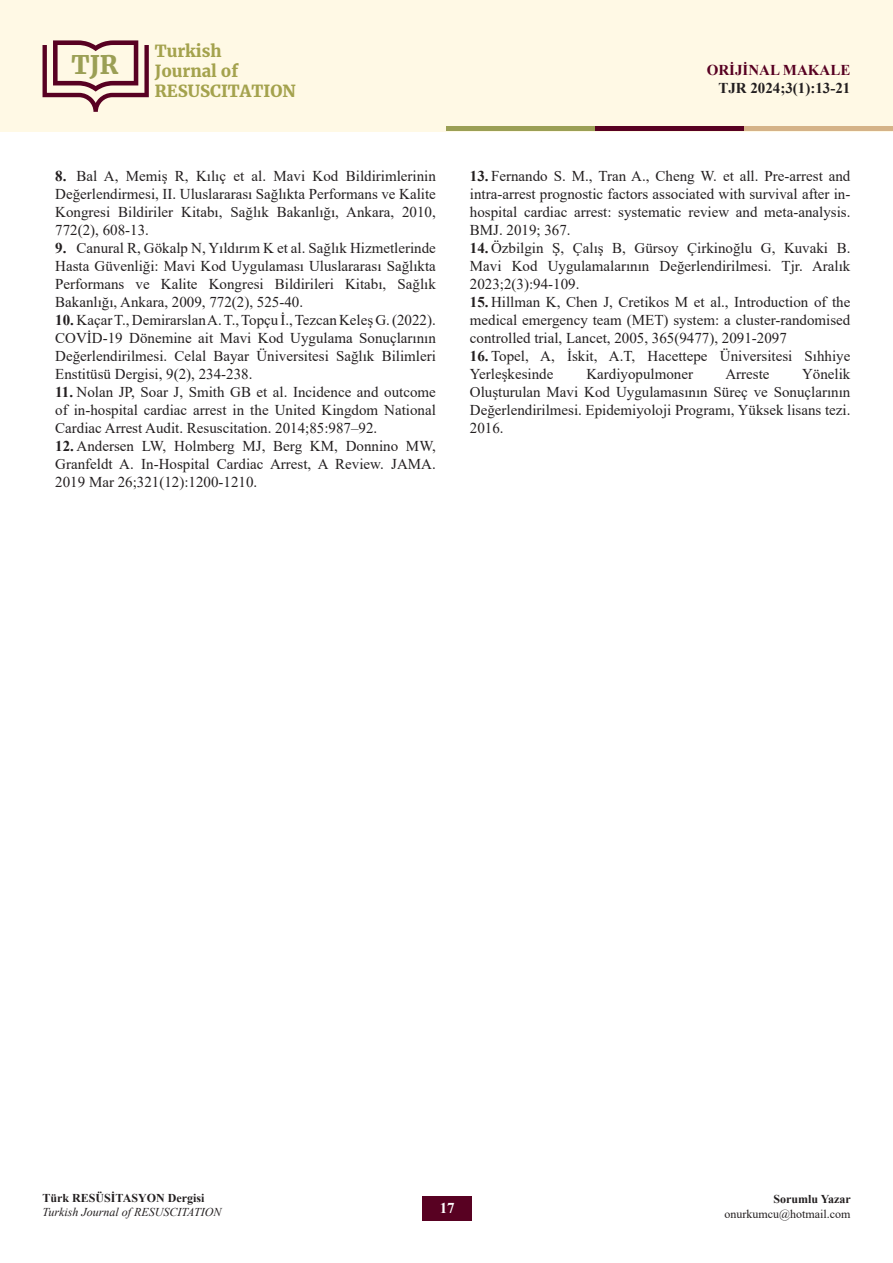
<style>
.page{position:relative;width:893px;height:1263px;background:#fff}
.page>*{position:absolute;margin:0;border:0;box-sizing:border-box;transform-origin:0 0}
.t1{font:900 25.35px "Merriweather";color:#9b9f55}
.t2{font:900 16.5px/19.8px "Merriweather";color:#a4a24d}
.t3{font:15px/18px "Times New Roman";color:#231f20;text-align:justify}
.t4{font:700 15px "Times New Roman";color:#231f20}
.t5{font:700 15px "Times New Roman";color:#580122}
.t6{font:700 15px "Times New Roman";color:#fff}
.t7{font:700 12px "Times New Roman";color:#231f20}
.t8{font:italic 12px "Times New Roman";color:#231f20}
.t9{font:12px "Times New Roman";color:#231f20}
.s1{font-weight:700}
</style>
<div class="page">
<div style="left:0;top:0;width:893px;height:131px;background:#fff9e5"></div>
<svg style="left:43px;top:40px;width:106px;height:72px"></svg>
<div style="left:446px;top:126px;width:149px;height:5px;background:#9b9f55"></div>
<div style="left:595px;top:126px;width:149px;height:5px;background:#580122"></div>
<div style="left:744px;top:126px;width:149px;height:5px;background:#d5b388"></div>
<div style="left:422px;top:1196px;width:50px;height:24px;background:#580122"></div>
<h1 class="t1" style="left:72px;top:47px;width:48px">TJR</h1>
<p class="t2" style="left:155px;top:41px;width:142px">Turkish<br>Journal of<br>RESUSCITATION</p>
<p class="t3" style="left:55px;top:166px;width:382px"><span class="s1">8.</span> Bal A, Memiş R, Kılıç et al. Mavi Kod Bildirimlerinin Değerlendirmesi, II. Uluslararası Sağlıkta Performans ve Kalite Kongresi Bildiriler Kitabı, Sağlık Bakanlığı, Ankara, 2010, 772(2), 608-13.</p>
<p class="t3" style="left:55px;top:238px;width:382px"><span class="s1">9.</span> Canural R, Gökalp N, Yıldırım K et al. Sağlık Hizmetlerinde Hasta Güvenliği: Mavi Kod Uygulaması Uluslararası Sağlıkta Performans ve Kalite Kongresi Bildirileri Kitabı, Sağlık Bakanlığı, Ankara, 2009, 772(2), 525-40.</p>
<p class="t3" style="left:55px;top:310px;width:382px"><span class="s1">10.</span> Kaçar T., Demirarslan A. T., Topçu İ., Tezcan Keleş G. (2022).<br>COVİD-19 Dönemine ait Mavi Kod Uygulama Sonuçlarının Değerlendirilmesi. Celal Bayar Üniversitesi Sağlık Bilimleri Enstitüsü Dergisi, 9(2), 234-238.</p>
<p class="t3" style="left:55px;top:382px;width:382px"><span class="s1">11.</span> Nolan JP, Soar J, Smith GB et al. Incidence and outcome of in-hospital cardiac arrest in the United Kingdom National Cardiac Arrest Audit. Resuscitation. 2014;85:987–92.</p>
<p class="t3" style="left:55px;top:436px;width:382px"><span class="s1">12.</span> Andersen LW, Holmberg MJ, Berg KM, Donnino MW, Granfeldt A. In-Hospital Cardiac Arrest, A Review. JAMA.<br>2019 Mar 26;321(12):1200-1210.</p>
<p class="t5" style="left:707px;top:59px;width:145px">ORİJİNAL MAKALE</p>
<p class="t4" style="left:718px;top:77px;width:134px">TJR 2024;3(1):13-21</p>
<p class="t3" style="left:470px;top:166px;width:382px"><span class="s1">13.</span> Fernando S. M., Tran A., Cheng W. et all. Pre-arrest and intra-arrest prognostic factors associated with survival after in&shy;hospital cardiac arrest: systematic review and meta-analysis.<br>BMJ. 2019; 367.</p>
<p class="t3" style="left:470px;top:238px;width:382px"><span class="s1">14.</span> Özbilgin Ş, Çalış B, Gürsoy Çirkinoğlu G, Kuvaki B.<br>Mavi Kod Uygulamalarının Değerlendirilmesi. Tjr. Aralık 2023;2(3):94-109.</p>
<p class="t3" style="left:470px;top:292px;width:382px"><span class="s1">15.</span> Hillman K, Chen J, Cretikos M et al., Introduction of the medical emergency team (MET) system: a cluster-randomised controlled trial, Lancet, 2005, 365(9477), 2091-2097</p>
<p class="t3" style="left:470px;top:346px;width:382px"><span class="s1">16.</span> Topel, A, İskit, A.T, Hacettepe Üniversitesi Sıhhiye<br>Yerleşkesinde</p>
<p class="t3" style="left:470px;top:364px;width:382px;text-indent:332px">Yönelik Oluşturulan Mavi Kod Uygulamasının Süreç ve Sonuçlarının Değerlendirilmesi. Epidemiyoloji Programı, Yüksek lisans tezi.<br>2016.</p>
<p class="t3" style="left:586px;top:364px;width:108px">Kardiyopulmoner</p>
<p class="t3" style="left:725px;top:364px;width:46px">Arreste</p>
<p class="t7" style="left:43px;top:1189px;width:163px">Türk RESÜSİTASYON Dergisi</p>
<p class="t8" style="left:43px;top:1204px;width:181px">Turkish Journal of RESUSCITATION</p>
<p class="t6" style="left:440px;top:1197px;width:16px">17</p>
<p class="t7" style="left:773px;top:1191px;width:79px">Sorumlu Yazar</p>
<p class="t9" style="left:724px;top:1205px;width:128px">onurkumcu@hotmail.com</p>
</div>
